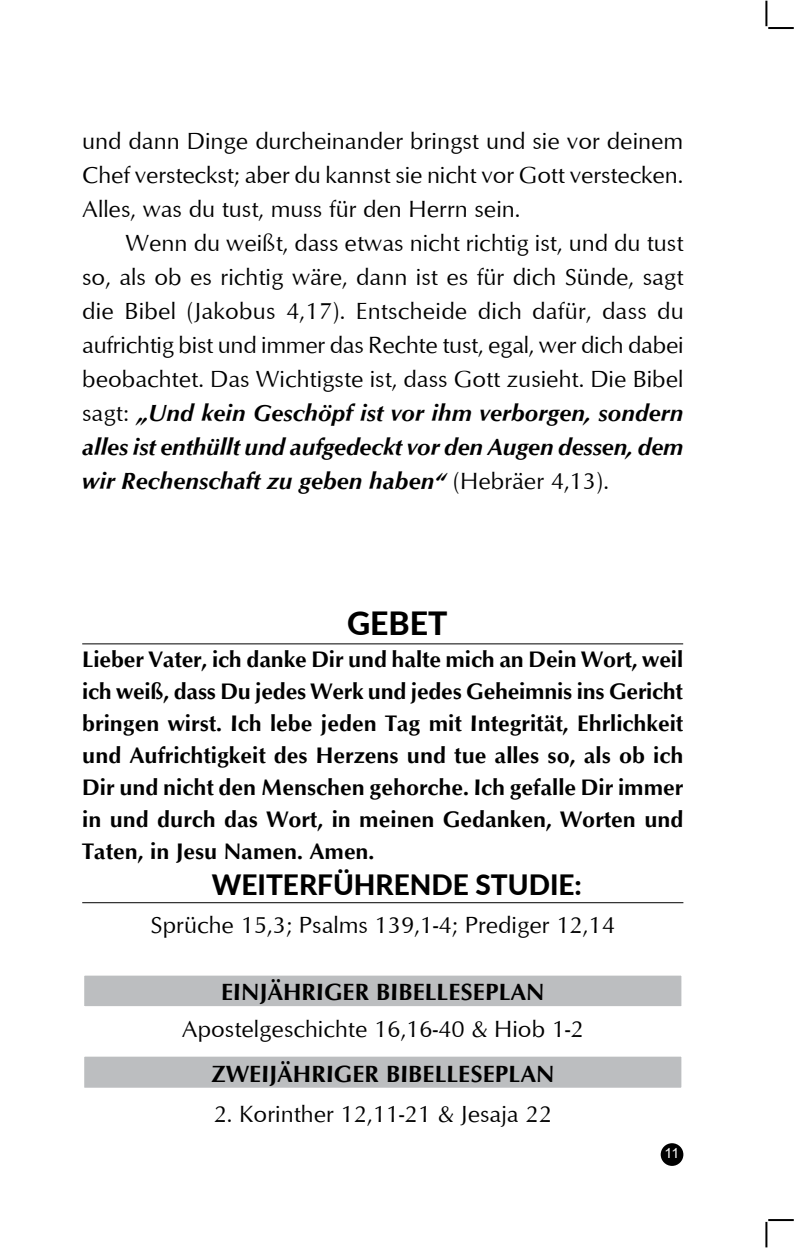
<style>
.page{position:relative;width:794px;height:1248px;background:#fff}
.page>*{position:absolute;margin:0;border:0;box-sizing:border-box;transform-origin:0 0}
.t1{font:900 32px "Lato";color:#000}
.t2{font:900 28px "Lato";color:#000}
.t3{font:24px/34px "Optimum";color:#000;text-align:justify}
.t4{font:700 24px "Optimum";color:#000}
.t5{font:700 23px/32px "Optimum";color:#000;text-align:justify}
.t6{font:14px "Arial";color:#fff}
.s1{font-weight:700;font-style:italic}
</style>
<div class="page">
<div style="left:660px;top:1143px;width:23px;height:22px;background:#000;border-radius:50%"></div>
<hr style="left:768px;top:27px;width:25px;height:2px;background:#000">
<hr style="left:765px;top:1px;width:2px;height:25px;background:#000">
<hr style="left:768px;top:1218px;width:25px;height:2px;background:#000">
<hr style="left:765px;top:1221px;width:2px;height:26px;background:#000">
<div style="left:82px;top:973px;width:601px;height:35px;background:#bcbec0;border:2px solid #fff"></div>
<div style="left:82px;top:1054px;width:601px;height:35px;background:#bcbec0;border:2px solid #fff"></div>
<hr style="left:82px;top:902px;width:601px;height:1px;background:#000">
<hr style="left:82px;top:643px;width:601px;height:1px;background:#000">
<p class="t3" style="left:82px;top:123px;width:602px">und dann Dinge durcheinander bringst und sie vor deinem Chef versteckst; aber du kannst sie nicht vor Gott verstecken.<br>Alles, was du tust, muss für den Herrn sein.</p>
<p class="t3" style="left:82px;top:225px;width:603px;text-indent:43px">Wenn du weißt, dass etwas nicht richtig ist, und du tust so, als ob es richtig wäre, dann ist es für dich Sünde, sagt die Bibel (Jakobus 4,17). Entscheide dich dafür, dass du aufrichtig bist und immer das Rechte tust, egal, wer dich dabei beobachtet. Das Wichtigste ist, dass Gott zusieht. Die Bibel sagt: <span class="s1">„Und kein Geschöpf ist vor ihm verborgen, sondern alles ist enthüllt und aufgedeckt vor den Augen dessen, dem wir Rechenschaft zu geben haben“</span> (Hebräer 4,13).</p>
<h1 class="t1" style="left:347px;top:599px;width:102px">GEBET</h1>
<p class="t5" style="left:82px;top:643px;width:602px">Lieber Vater, ich danke Dir und halte mich an Dein Wort, weil ich weiß, dass Du jedes Werk und jedes Geheimnis ins Gericht bringen wirst. Ich lebe jeden Tag mit Integrität, Ehrlichkeit und Aufrichtigkeit des Herzens und tue alles so, als ob ich Dir und nicht den Menschen gehorche. Ich gefalle Dir immer in und durch das Wort, in meinen Gedanken, Worten und Taten, in Jesu Namen. Amen.</p>
<p class="t2" style="left:212px;top:863px;width:371px">WEITERFÜHRENDE STUDIE:</p>
<p class="t3" style="left:151px;top:906px;width:466px">Sprüche 15,3; Psalms 139,1-4; Prediger 12,14</p>
<p class="t4" style="left:221px;top:978px;width:325px">EINJÄHRIGER BIBELLESEPLAN</p>
<p class="t3" style="left:182px;top:1011px;width:403px">Apostelgeschichte 16,16-40 &amp; Hiob 1-2</p>
<p class="t4" style="left:211px;top:1059px;width:344px">ZWEIJÄHRIGER BIBELLESEPLAN</p>
<p class="t3" style="left:214px;top:1095px;width:340px">2. Korinther 12,11-21 &amp; Jesaja 22</p>
<p class="t6" style="left:664px;top:1143px;width:16px">11</p>
</div>
